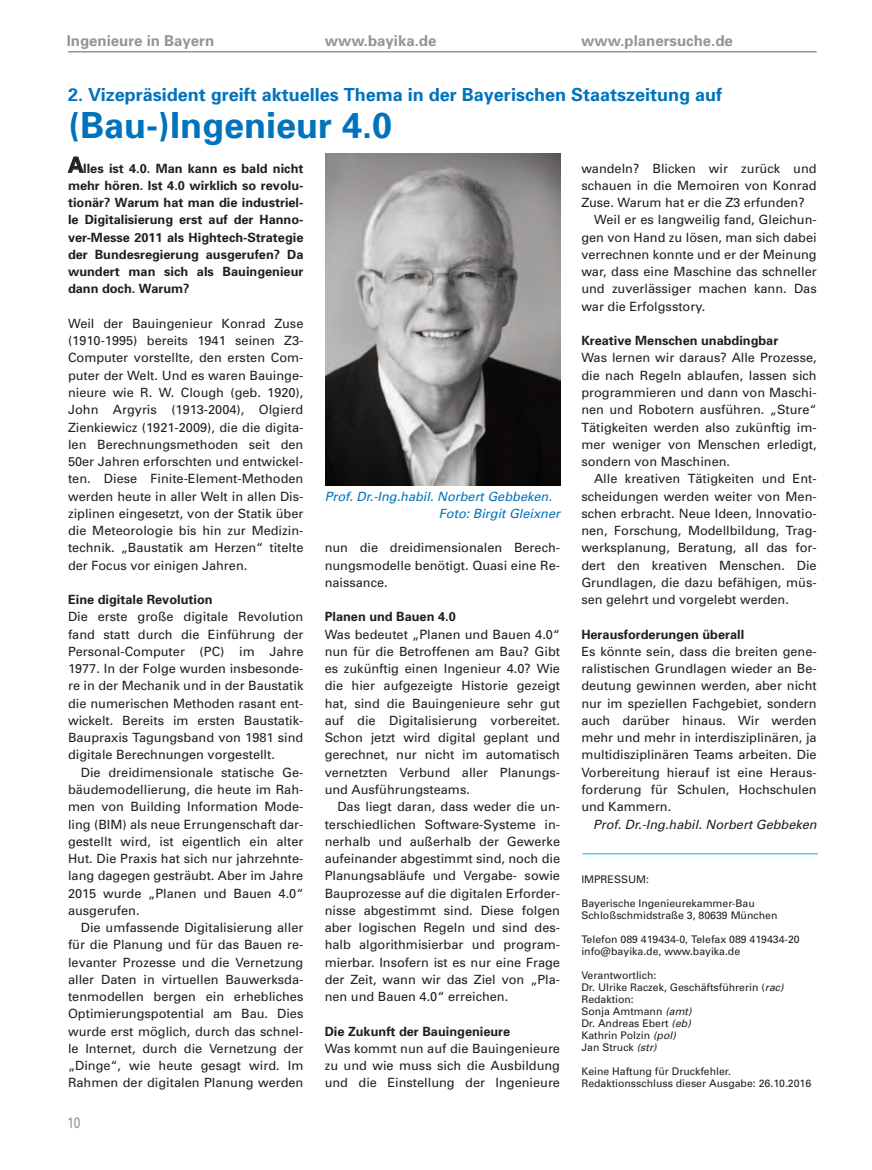
<style>
.page{position:relative;width:872px;height:1170px;background:#fff}
.page>*{position:absolute;margin:0;border:0;box-sizing:border-box;transform-origin:0 0}
.t1{font:700 36px "Univers";color:#0073bc}
.t2{font:700 18px "Univers";color:#0073bc}
.t3{font:700 15px "Univers";color:#939598}
.t4{font:15px "Univers";color:#939598;scale:.8 1}
.t5{font:12.75px/17.2px "Univers";color:#231f20;text-align:justify}
.t6{font:700 12.75px/17.2px "Univers";color:#231f20;text-align:justify}
.t7{font:italic 12.75px/17.2px "Univers";color:#0073bc}
.t8{font:italic 12.75px "Univers";color:#231f20}
.t9{font:10.5px/12px "Univers";color:#231f20}
.s1{font-size:21px}
.s2{font-style:italic}
</style>
<div class="page">
<hr style="left:68px;top:51px;width:748px;height:2px;background:#939598">
<hr style="left:582px;top:853px;width:236px;height:1px;background:#00aeef">
<img style="left:326px;top:153px;width:234px;height:333px">
<p class="t3" style="left:67px;top:35px;width:149px">Ingenieure in Bayern</p>
<p class="t3" style="left:325px;top:35px;width:113px">www.bayika.de</p>
<p class="t3" style="left:581px;top:35px;width:153px">www.planersuche.de</p>
<h2 class="t2" style="left:68px;top:88px;width:655px">2. Vizepräsident greift aktuelles Thema in der Bayerischen Staatszeitung auf</h2>
<h1 class="t1" style="left:68px;top:112px;width:325px">(Bau-)Ingenieur 4.0</h1>
<p class="t6" style="left:68px;top:160px;width:237px"><span class="s1">A</span>lles ist 4.0. Man kann es bald nicht mehr hören. Ist 4.0 wirklich so revolu&shy;tionär? Warum hat man die industriel&shy;le Digitalisierung erst auf der Hanno&shy;ver-Messe 2011 als Hightech-Strategie der Bundesregierung ausgerufen? Da wundert man sich als Bauingenieur dann doch. Warum?</p>
<p class="t5" style="left:68px;top:316px;width:237px">Weil der Bauingenieur Konrad Zuse (1910-1995) bereits 1941 seinen Z3- Computer vorstellte, den ersten Com&shy;puter der Welt. Und es waren Bauinge&shy;nieure wie R. W. Clough (geb. 1920), John Argyris (1913-2004), Olgierd Zienkiewicz (1921-2009), die die digita&shy;len Berechnungsmethoden seit den 50er Jahren erforschten und entwickel&shy;ten. Diese Finite-Element-Methoden werden heute in aller Welt in allen Dis&shy;ziplinen eingesetzt, von der Statik über die Meteorologie bis hin zur Medizin&shy;technik. „Baustatik am Herzen“ titelte der Focus vor einigen Jahren.</p>
<p class="t6" style="left:68px;top:592px;width:146px">Eine digitale Revolution</p>
<p class="t5" style="left:68px;top:609px;width:237px">Die erste große digitale Revolution fand statt durch die Einführung der Personal-Computer (PC) im Jahre 1977. In der Folge wurden insbesonde&shy;re in der Mechanik und in der Baustatik die numerischen Methoden rasant ent&shy;wickelt. Bereits im ersten Baustatik-Baupraxis Tagungsband von 1981 sind digitale Berechnungen vorgestellt.</p>
<p class="t5" style="left:68px;top:764px;width:237px;text-indent:13px">Die dreidimensionale statische Ge&shy;bäudemodellierung, die heute im Rah&shy;men von Building Information Mode&shy;ling (BIM) als neue Errungenschaft dar&shy;gestellt wird, ist eigentlich ein alter Hut. Die Praxis hat sich nur jahrzehnte&shy;lang dagegen gesträubt. Aber im Jahre 2015 wurde „Planen und Bauen 4.0“ ausgerufen.</p>
<p class="t5" style="left:68px;top:919px;width:237px;text-indent:13px">Die umfassende Digitalisierung aller für die Planung und für das Bauen re&shy;levanter Prozesse und die Vernetzung aller Daten in virtuellen Bauwerksda&shy;tenmodellen bergen ein erhebliches Optimierungspotential am Bau. Dies wurde erst möglich, durch das schnel&shy;le Internet, durch die Vernetzung der „Dinge“, wie heute gesagt wird. Im Rahmen der digitalen Planung werden</p>
<p class="t4" style="left:67px;top:1117px;width:18px">10</p>
<p class="t7" style="left:439px;top:488px;width:123px;text-indent:-114px">Prof. Dr.-Ing.habil. Norbert Gebbeken.<br>Foto: Birgit Gleixner</p>
<p class="t5" style="left:325px;top:540px;width:237px">nun die dreidimensionalen Berech&shy;nungsmodelle benötigt. Quasi eine Re&shy;naissance.</p>
<p class="t6" style="left:325px;top:609px;width:133px">Planen und Bauen 4.0</p>
<p class="t5" style="left:325px;top:626px;width:237px">Was bedeutet „Planen und Bauen 4.0“ nun für die Betroffenen am Bau? Gibt es zukünftig einen Ingenieur 4.0? Wie die hier aufgezeigte Historie gezeigt hat, sind die Bauingenieure sehr gut auf die Digitalisierung vorbereitet.<br>Schon jetzt wird digital geplant und gerechnet, nur nicht im automatisch vernetzten Verbund aller Planungs&shy;und Ausführungsteams.</p>
<p class="t5" style="left:325px;top:799px;width:237px;text-indent:13px">Das liegt daran, dass weder die un&shy;terschiedlichen Software-Systeme in&shy;nerhalb und außerhalb der Gewerke aufeinander abgestimmt sind, noch die Planungsabläufe und Vergabe- sowie Bauprozesse auf die digitalen Erforder&shy;nisse abgestimmt sind. Diese folgen aber logischen Regeln und sind des&shy;halb algorithmisierbar und program&shy;mierbar. Insofern ist es nur eine Frage der Zeit, wann wir das Ziel von „Pla&shy;nen und Bauen 4.0“ erreichen.</p>
<p class="t6" style="left:325px;top:1023px;width:187px">Die Zukunft der Bauingenieure</p>
<p class="t5" style="left:325px;top:1040px;width:237px">Was kommt nun auf die Bauingenieure zu und wie muss sich die Ausbildung und die Einstellung der Ingenieure</p>
<p class="t5" style="left:581px;top:160px;width:237px">wandeln? Blicken wir zurück und</p>
<p class="t5" style="left:581px;top:178px;width:237px">schauen in die Memoiren von Konrad</p>
<p class="t5" style="left:581px;top:195px;width:225px">Zuse. Warum hat er die Z3 erfunden?</p>
<p class="t5" style="left:594px;top:212px;width:224px">Weil er es langweilig fand, Gleichun-</p>
<p class="t5" style="left:581px;top:229px;width:237px">gen von Hand zu lösen, man sich dabei</p>
<p class="t5" style="left:581px;top:247px;width:237px">verrechnen konnte und er der Meinung</p>
<p class="t5" style="left:581px;top:264px;width:237px">war, dass eine Maschine das schneller</p>
<p class="t5" style="left:581px;top:281px;width:237px">und zuverlässiger machen kann. Das</p>
<p class="t5" style="left:581px;top:298px;width:125px">war die Erfolgsstory.</p>
<p class="t6" style="left:581px;top:333px;width:198px">Kreative Menschen unabdingbar</p>
<p class="t5" style="left:581px;top:350px;width:237px">Was lernen wir daraus? Alle Prozesse, die nach Regeln ablaufen, lassen sich programmieren und dann von Maschi&shy;nen und Robotern ausführen. „Sture“ Tätigkeiten werden also zukünftig im&shy;mer weniger von Menschen erledigt, sondern von Maschinen.</p>
<p class="t5" style="left:581px;top:471px;width:237px;text-indent:13px">Alle kreativen Tätigkeiten und Ent&shy;scheidungen werden weiter von Men&shy;schen erbracht. Neue Ideen, Innovatio&shy;nen, Forschung, Modellbildung, Trag&shy;werksplanung, Beratung, all das for&shy;dert den kreativen Menschen. Die Grundlagen, die dazu befähigen, müs&shy;sen gelehrt und vorgelebt werden.</p>
<p class="t6" style="left:581px;top:626px;width:164px">Herausforderungen überall</p>
<p class="t5" style="left:581px;top:643px;width:237px">Es könnte sein, dass die breiten gene&shy;ralistischen Grundlagen wieder an Be&shy;deutung gewinnen werden, aber nicht nur im speziellen Fachgebiet, sondern auch darüber hinaus. Wir werden mehr und mehr in interdisziplinären, ja multidisziplinären Teams arbeiten. Die Vorbereitung hierauf ist eine Heraus&shy;forderung für Schulen, Hochschulen und Kammern.</p>
<p class="t8" style="left:593px;top:819px;width:225px">Prof. Dr.-Ing.habil. Norbert Gebbeken</p>
<p class="t9" style="left:581px;top:873px;width:69px">IMPRESSUM:</p>
<p class="t9" style="left:581px;top:897px;width:198px">Bayerische Ingenieurekammer-Bau<br>Schloßschmidstraße 3, 80639 München</p>
<p class="t9" style="left:581px;top:933px;width:220px">Telefon 089 419434-0, Telefax 089 419434-20 info@bayika.de, www.bayika.de</p>
<p class="t9" style="left:581px;top:969px;width:204px">Verantwortlich:<br>Dr. Ulrike Raczek, Geschäftsführerin (<span class="s2">rac)<br></span>Redaktion:<br>Sonja Amtmann <span class="s2">(amt)<br></span>Dr. Andreas Ebert <span class="s2">(eb)<br></span>Kathrin Polzin <span class="s2">(pol)<br></span>Jan Struck <span class="s2">(str)</span></p>
<p class="t9" style="left:581px;top:1065px;width:231px">Keine Haftung für Druckfehler.<br>Redaktionsschluss dieser Ausgabe: 26.10.2016</p>
</div>
